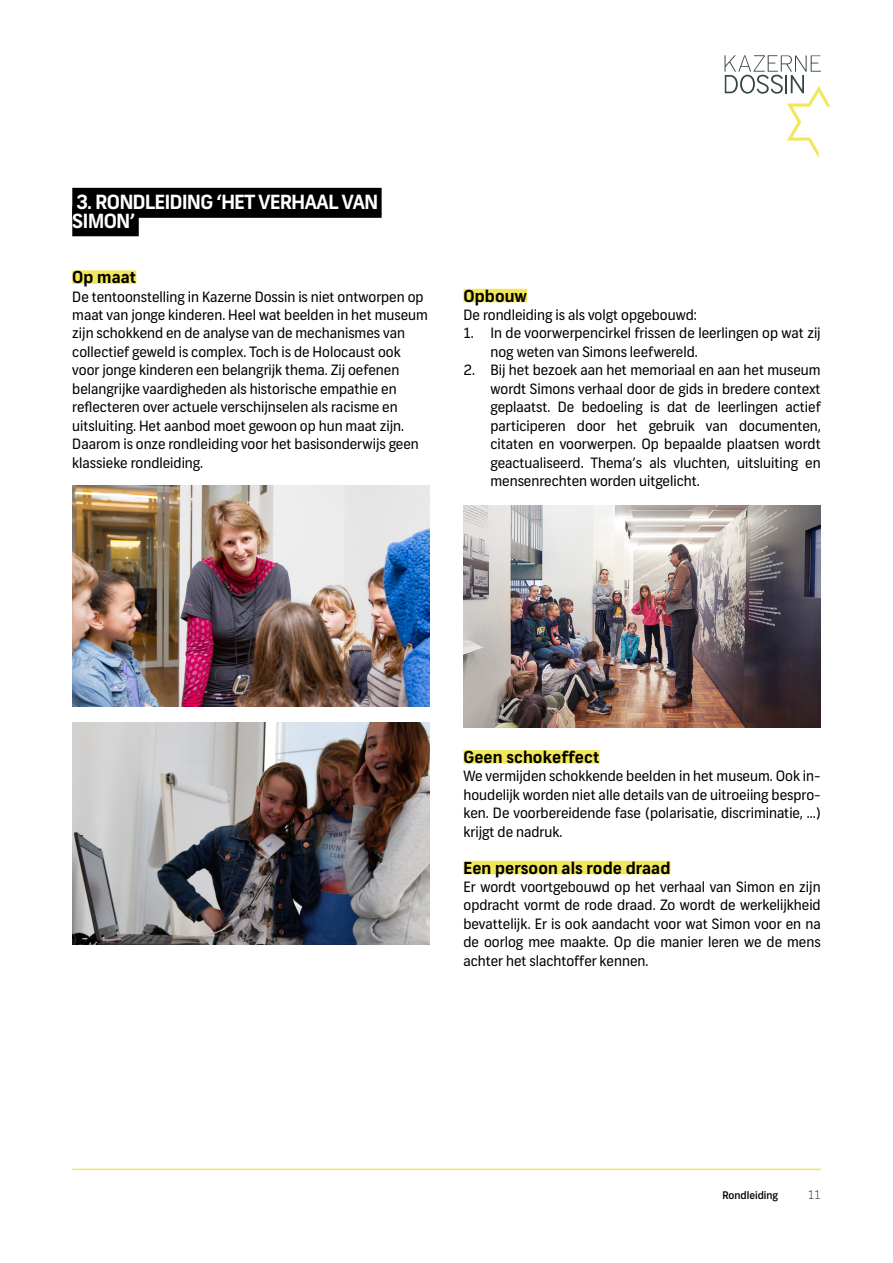
<style>
.page{position:relative;width:893px;height:1263px;background:#fff}
.page>*{position:absolute;margin:0;border:0;box-sizing:border-box;transform-origin:0 0}
.t1{font:700 19.5px/18.5px "Frank";letter-spacing:-.02em;color:#fff}
.t2{font:700 16.5px "Frank";letter-spacing:.005em;color:#000}
.t3{font:14.25px/18.5px "Frank";color:#000;text-align:justify}
.t4{font:100 12px "Frank";color:#000}
.t5{font:500 10.5px "Frank";color:#000}
</style>
<div class="page">
<hr style="left:72px;top:1169px;width:749px;height:1px;background:#f2e75a">
<svg style="left:724px;top:55px;width:106px;height:103px"></svg>
<img style="left:72px;top:485px;width:357px;height:222px">
<div style="left:72px;top:188px;width:310px;height:30px;background:#000"></div>
<div style="left:72px;top:206px;width:67px;height:30px;background:#000"></div>
<div style="left:72px;top:270px;width:64px;height:14px;background:#f2e75a"></div>
<div style="left:463px;top:289px;width:64px;height:13px;background:#f2e75a"></div>
<div style="left:463px;top:750px;width:137px;height:14px;background:#f2e75a"></div>
<div style="left:463px;top:861px;width:207px;height:13px;background:#f2e75a"></div>
<img style="left:463px;top:506px;width:358px;height:221px">
<img style="left:72px;top:723px;width:357px;height:221px">
<h1 class="t1" style="left:72px;top:194px;width:307px">3. RONDLEIDING ‘HET VERHAAL VAN<br>SIMON’</h1>
<p class="t2" style="left:72px;top:267px;width:66px">Op maat</p>
<p class="t3" style="left:72px;top:288px;width:357px;text-align:left">De tentoonstelling in Kazerne Dossin is niet ontworpen op maat van jonge kinderen. Heel wat beelden in het museum zijn schokkend en de analyse van de mechanismes van collectief geweld is complex. Toch is de Holocaust ook voor jonge kinderen een belangrijk thema. Zij oefenen belangrijke vaardigheden als historische empathie en reflecteren over actuele verschijnselen als racisme en uitsluiting. Het aanbod moet gewoon op hun maat zijn.<br>Daarom is onze rondleiding voor het basisonderwijs geen klassieke rondleiding.</p>
<p class="t2" style="left:463px;top:285px;width:65px">Opbouw</p>
<p class="t3" style="left:463px;top:306px;width:235px">De rondleiding is als volgt opgebouwd:</p>
<p class="t3" style="left:490px;top:325px;width:332px;text-indent:-27px">1. In de voorwerpencirkel frissen de leerlingen op wat zij nog weten van Simons leefwereld.</p>
<p class="t3" style="left:490px;top:361px;width:332px;text-indent:-27px">2. Bij het bezoek aan het memoriaal en aan het museum wordt Simons verhaal door de gids in bredere context geplaatst. De bedoeling is dat de leerlingen actief participeren door het gebruik van documenten, citaten en voorwerpen. Op bepaalde plaatsen wordt geactualiseerd. Thema’s als vluchten, uitsluiting en mensenrechten worden uitgelicht.</p>
<p class="t2" style="left:463px;top:747px;width:138px">Geen schokeffect</p>
<p class="t3" style="left:463px;top:767px;width:359px">We vermijden schokkende beelden in het museum. Ook in&shy;houdelijk worden niet alle details van de uitroeiing bespro&shy;ken. De voorbereidende fase (polarisatie, discriminatie, ...) krijgt de nadruk.</p>
<p class="t2" style="left:463px;top:857px;width:208px">Een persoon als rode draad</p>
<p class="t3" style="left:463px;top:878px;width:359px">Er wordt voortgebouwd op het verhaal van Simon en zijn opdracht vormt de rode draad. Zo wordt de werkelijkheid bevattelijk. Er is ook aandacht voor wat Simon voor en na de oorlog mee maakte. Op die manier leren we de mens achter het slachtoffer kennen.</p>
<p class="t5" style="left:722px;top:1189px;width:57px">Rondleiding</p>
<p class="t4" style="left:808px;top:1187px;width:14px">11</p>
</div>
